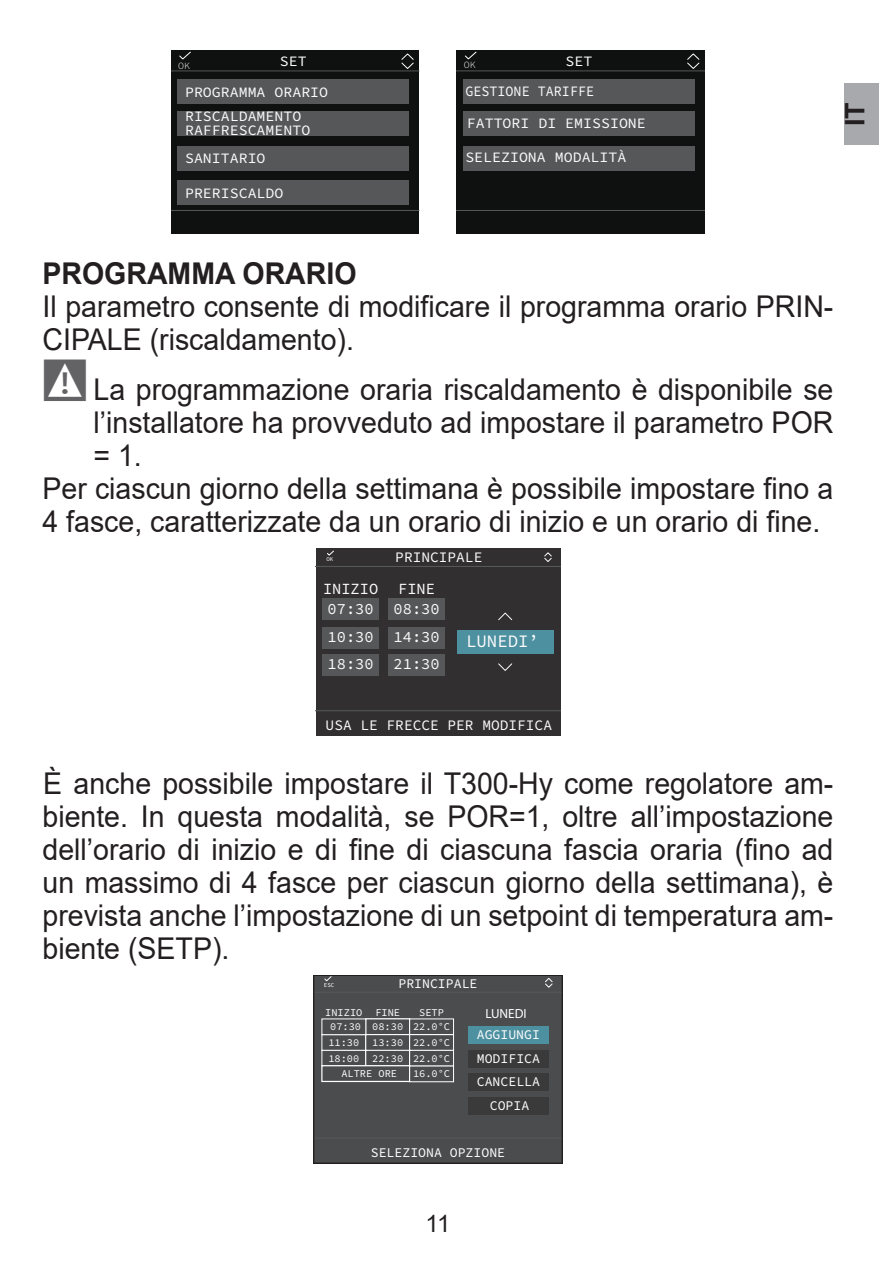
<style>
.page{position:relative;width:893px;height:1263px;background:#fff}
.page>*{position:absolute;margin:0;border:0;box-sizing:border-box;transform-origin:0 0}
.Testo{font:30px/33px "Arial";color:#231f20;scale:.95 1}
.Testo-2{font:700 30px "Arial";color:#231f20;scale:.95 1}
.t1{font:700 27px "Arial";color:#231f20}
.t2{font:24px "Arial";color:#231f20}
.t3{font:17.4px "Source Code Variable";color:#fbfbfc}
.t4{font:15.6px/19.2px "Source Code Variable";color:#fbfbfc}
.t5{font:14.4px/14.4px "Source Code Variable";color:#fbfbfc;scale:1.04 1}
.t6{font:14.4px "Source Code Variable";color:#fbfbfc}
.t7{font:14.4px "Source Code Variable";color:#fbfbfc;scale:.93 1}
.t8{font:13.2px/23.4px "Source Code Variable";color:#fff;text-align:center}
.t9{font:13.2px "CP Mono v 07 Plain";color:#fff}
.t10{font:10.5px/15.6px "Source Code Variable";color:#fff}
.t11{font:9.6px "Source Code Variable";color:#fff;scale:1.04 1}
.t12{font:6px "Source Code Variable";color:#fff}
.t13{font:5.7px "Source Code Variable";color:#fff}
</style>
<div class="page">
<div style="left:844px;top:84px;width:35px;height:61px;background:#a8a9ad"></div>
<div style="left:171px;top:50px;width:248px;height:184px;background:#0f1110"></div>
<hr style="left:171px;top:70px;width:248px;height:1px;background:#555759">
<hr style="left:171px;top:210px;width:248px;height:1px;background:#555759">
<svg style="left:401px;top:53px;width:13px;height:16px"></svg>
<svg style="left:179px;top:51px;width:12px;height:9px"></svg>
<div style="left:177px;top:147px;width:232px;height:24px;background:#555759"></div>
<div style="left:177px;top:112px;width:232px;height:24px;background:#555759"></div>
<div style="left:177px;top:79px;width:232px;height:24px;background:#555759"></div>
<div style="left:177px;top:180px;width:232px;height:25px;background:#555759"></div>
<div style="left:457px;top:50px;width:248px;height:184px;background:#0f1110"></div>
<hr style="left:457px;top:70px;width:248px;height:1px;background:#555759">
<hr style="left:457px;top:210px;width:248px;height:1px;background:#555759">
<svg style="left:687px;top:53px;width:13px;height:16px"></svg>
<svg style="left:465px;top:51px;width:12px;height:9px"></svg>
<div style="left:463px;top:147px;width:232px;height:24px;background:#555759"></div>
<div style="left:463px;top:112px;width:232px;height:24px;background:#555759"></div>
<div style="left:463px;top:79px;width:232px;height:24px;background:#555759"></div>
<div style="left:316px;top:548px;width:245px;height:188px;background:#312f30"></div>
<svg style="left:327px;top:550px;width:7px;height:6px"></svg>
<svg style="left:544px;top:552px;width:8px;height:10px"></svg>
<hr style="left:315px;top:710px;width:246px;height:1px;background:#555759">
<hr style="left:315px;top:566px;width:246px;height:1px;background:#555759">
<div style="left:457px;top:630px;width:96px;height:24px;background:#4d90a0"></div>
<svg style="left:498px;top:612px;width:15px;height:9px"></svg>
<svg style="left:498px;top:663px;width:15px;height:8px"></svg>
<div style="left:322px;top:599px;width:57px;height:21px;background:#555759"></div>
<div style="left:388px;top:599px;width:57px;height:21px;background:#555759"></div>
<div style="left:322px;top:627px;width:57px;height:21px;background:#555759"></div>
<div style="left:388px;top:627px;width:57px;height:21px;background:#555759"></div>
<div style="left:322px;top:654px;width:57px;height:21px;background:#555759"></div>
<div style="left:388px;top:654px;width:57px;height:21px;background:#555759"></div>
<div style="left:314px;top:975px;width:248px;height:188px;background:#4b4c4d"></div>
<div style="left:321px;top:1050px;width:45px;height:16px;border:1px solid #fff"></div>
<div style="left:365px;top:1018px;width:45px;height:17px;border:1px solid #fff"></div>
<div style="left:365px;top:1034px;width:45px;height:17px;border:1px solid #fff"></div>
<div style="left:365px;top:1050px;width:45px;height:16px;border:1px solid #fff"></div>
<div style="left:409px;top:1018px;width:45px;height:17px;border:1px solid #fff"></div>
<div style="left:409px;top:1034px;width:45px;height:17px;border:1px solid #fff"></div>
<div style="left:409px;top:1050px;width:45px;height:16px;border:1px solid #fff"></div>
<svg style="left:324px;top:977px;width:8px;height:5px"></svg>
<svg style="left:545px;top:978px;width:8px;height:10px"></svg>
<hr style="left:314px;top:1137px;width:248px;height:2px;background:#555759">
<div style="left:468px;top:1027px;width:81px;height:17px;background:#4d90a0"></div>
<hr style="left:314px;top:992px;width:248px;height:1px;background:#555759">
<div style="left:468px;top:1050px;width:81px;height:17px;background:#3b3a3b"></div>
<div style="left:468px;top:1073px;width:81px;height:18px;background:#3b3a3b"></div>
<div style="left:468px;top:1097px;width:80px;height:17px;background:#3b3a3b"></div>
<div style="left:321px;top:1065px;width:89px;height:17px;border:1px solid #fff"></div>
<div style="left:409px;top:1065px;width:45px;height:17px;border:1px solid #fff"></div>
<div style="left:321px;top:1018px;width:45px;height:17px;border:1px solid #fff"></div>
<div style="left:314px;top:975px;width:248px;height:188px;border:1px solid #231f20"></div>
<p class="t11" style="left:178px;top:58px;width:13px">OK</p>
<p class="t5" style="left:280px;top:55px;width:27px">SET</p>
<p class="t5" style="left:185px;top:85px;width:139px">PROGRAMMA ORARIO</p>
<p class="t5" style="left:185px;top:110px;width:122px">RISCALDAMENTO<br>RAFFRESCAMENTO</p>
<p class="t5" style="left:185px;top:151px;width:79px">SANITARIO</p>
<p class="t5" style="left:185px;top:186px;width:96px">PRERISCALDO</p>
<p class="t11" style="left:464px;top:58px;width:13px">OK</p>
<p class="t5" style="left:565px;top:55px;width:27px">SET</p>
<p class="t7" style="left:465px;top:81px;width:140px">GESTIONE TARIFFE</p>
<p class="t5" style="left:467px;top:116px;width:174px">FATTORI DI EMISSIONE</p>
<p class="t5" style="left:465px;top:151px;width:156px">SELEZIONA MODALITÀ</p>
<p class="t1" style="left:836px;top:126px;width:26px;rotate:-90deg">IT</p>
<p class="Testo-2" style="left:43px;top:252px;width:332px">PROGRAMMA ORARIO</p>
<p class="Testo" style="left:43px;top:290px;width:834px">Il parametro consente di modificare il programma orario PRIN-<br>CIPALE (riscaldamento).</p>
<p class="Testo" style="left:94px;top:373px;width:780px;text-align:justify;text-indent:-51px"><sup>9</sup> La programmazione oraria riscaldamento è disponibile se l’installatore ha provveduto ad impostare il parametro POR = 1.</p>
<p class="Testo" style="left:43px;top:472px;width:834px">Per ciascun giorno della settimana è possibile impostare fino a<br>4 fasce, caratterizzate da un orario di inizio e un orario di fine.</p>
<p class="t13" style="left:326px;top:555px;width:8px">OK</p>
<p class="t6" style="left:395px;top:547px;width:89px">PRINCIPALE</p>
<p class="t4" style="left:323px;top:580px;width:57px">INIZIO</p>
<p class="t4" style="left:394px;top:580px;width:48px">FINE<br>08:30</p>
<p class="t4" style="left:328px;top:628px;width:48px">10:30</p>
<p class="t4" style="left:394px;top:628px;width:48px">14:30</p>
<p class="t4" style="left:328px;top:655px;width:48px">18:30</p>
<p class="t4" style="left:394px;top:655px;width:48px">21:30</p>
<p class="t4" style="left:328px;top:599px;width:48px">07:30</p>
<p class="t3" style="left:466px;top:629px;width:74px">LUNEDI’</p>
<p class="t6" style="left:326px;top:714px;width:228px">USA LE FRECCE PER MODIFICA</p>
<p class="Testo" style="left:43px;top:767px;width:834px;text-align:justify">È anche possibile impostare il T300-Hy come regolatore am&shy;biente. In questa modalità, se POR=1, oltre all’impostazione dell’orario di inizio e di fine di ciascuna fascia oraria (fino ad un massimo di 4 fasce per ciascun giorno della settimana), è prevista anche l’impostazione di un setpoint di temperatura am&shy;biente (SETP).</p>
<p class="t12" style="left:324px;top:980px;width:12px">ESC</p>
<p class="t8" style="left:398px;top:972px;width:80px">PRINCIPALE</p>
<p class="t10" style="left:325px;top:1005px;width:39px">INIZIO</p>
<p class="t10" style="left:328px;top:1035px;width:32px">11:30<br>18:00</p>
<p class="t10" style="left:330px;top:1019px;width:32px">07:30</p>
<p class="t10" style="left:372px;top:1006px;width:32px;line-height:13.8px">FINE<br>08:30</p>
<p class="t10" style="left:372px;top:1035px;width:32px">13:30<br>22:30</p>
<p class="t10" style="left:413px;top:1006px;width:39px;line-height:13.8px;text-align:center">SETP<br>22.0°C</p>
<p class="t10" style="left:413px;top:1035px;width:39px">22.0°C<br>22.0°C</p>
<p class="t10" style="left:341px;top:1066px;width:57px">ALTRE ORE</p>
<p class="t10" style="left:413px;top:1066px;width:39px">16.0°C</p>
<p class="t9" style="left:485px;top:1005px;width:43px">LUNEDI</p>
<p class="t8" style="left:477px;top:1023px;width:65px">AGGIUNGI<br>MODIFICA<br>CANCELLA<br>COPIA</p>
<p class="t8" style="left:371px;top:1141px;width:136px">SELEZIONA OPZIONE</p>
<p class="t2" style="left:425px;top:1207px;width:26px">11</p>
</div>
